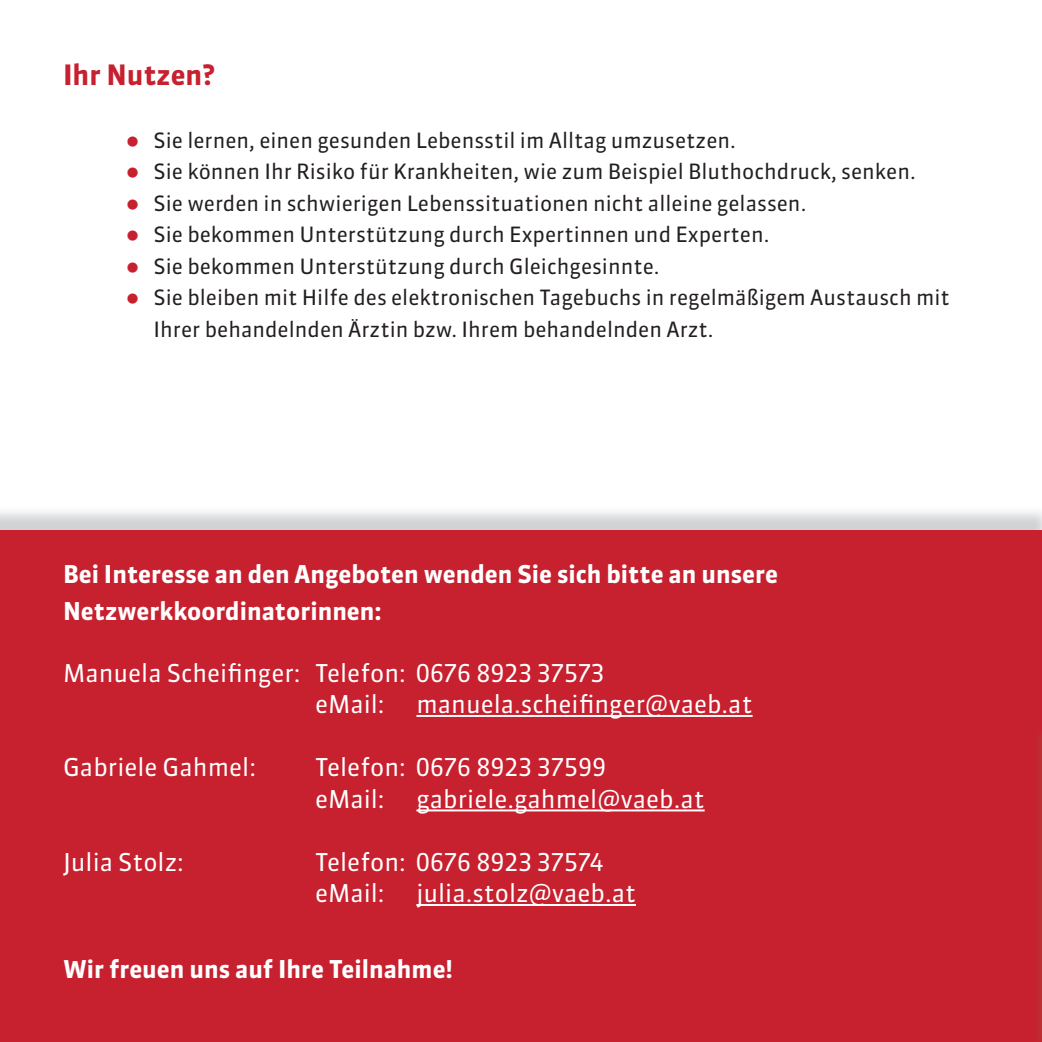
<style>
.page{position:relative;width:1042px;height:1042px;background:#fff}
.page>*{position:absolute;margin:0;border:0;box-sizing:border-box;transform-origin:0 0}
.t1{font:700 28px "Sanuk OT";color:#c7202f}
.t2{font:24.5px/31.5px "Sanuk OT";color:#fff}
.t3{font:700 24.5px/36.8px "Sanuk OT";color:#fff}
.t4{font:21px/31.5px "Sanuk OT";color:#231f20}
.s1{color:#c7202f}
</style>
<div class="page">
<img style="left:0;top:512px;width:1042px;height:19px">
<div style="left:0;top:531px;width:1042px;height:511px;background:#c7202f"></div>
<hr style="left:416px;top:715px;width:336px;height:2px;background:#fff">
<hr style="left:416px;top:809px;width:288px;height:2px;background:#fff">
<hr style="left:416px;top:904px;width:220px;height:2px;background:#fff">
<img style="left:1039px;top:735px;width:3px;height:305px">
<h1 class="t1" style="left:63px;top:57px;width:154px">Ihr Nutzen?</h1>
<p class="t4" style="left:126px;top:124px;width:611px"><span class="s1">●</span> Sie lernen, einen gesunden Lebensstil im Alltag umzusetzen.</p>
<p class="t4" style="left:126px;top:156px;width:791px"><span class="s1">●</span> Sie können Ihr Risiko für Krankheiten, wie zum Beispiel Bluthochdruck, senken.</p>
<p class="t4" style="left:126px;top:187px;width:682px"><span class="s1">●</span> Sie werden in schwierigen Lebenssituationen nicht alleine gelassen.</p>
<p class="t4" style="left:126px;top:219px;width:645px"><span class="s1">●</span> Sie bekommen Unterstützung durch Expertinnen und Experten.</p>
<p class="t4" style="left:126px;top:250px;width:535px"><span class="s1">●</span> Sie bekommen Unterstützung durch Gleichgesinnte.</p>
<p class="t4" style="left:154px;top:282px;width:798px;text-indent:-28px"><span class="s1">●</span> Sie bleiben mit Hilfe des elektronischen Tagebuchs in regelmäßigem Austausch mit<br>Ihrer behandelnden Ärztin bzw. Ihrem behandelnden Arzt.</p>
<p class="t3" style="left:63px;top:556px;width:716px">Bei Interesse an den Angeboten wenden Sie sich bitte an unsere<br>Netzwerkkoordinatorinnen:</p>
<p class="t2" style="left:315px;top:657px;width:291px;text-indent:-252px">Manuela Scheifinger: Telefon: 0676 8923 37573 eMail:</p>
<p class="t2" style="left:416px;top:689px;width:338px">manuela.scheifinger@vaeb.at</p>
<p class="t2" style="left:63px;top:752px;width:194px">Gabriele Gahmel:</p>
<p class="t2" style="left:315px;top:752px;width:292px">Telefon: 0676 8923 37599 eMail:</p>
<p class="t2" style="left:416px;top:783px;width:290px">gabriele.gahmel@vaeb.at</p>
<p class="t2" style="left:63px;top:846px;width:122px">Julia Stolz:</p>
<p class="t2" style="left:315px;top:846px;width:290px">Telefon: 0676 8923 37574 eMail:</p>
<p class="t2" style="left:416px;top:878px;width:221px">julia.stolz@vaeb.at</p>
<p class="t3" style="left:63px;top:951px;width:391px">Wir freuen uns auf Ihre Teilnahme!</p>
</div>
